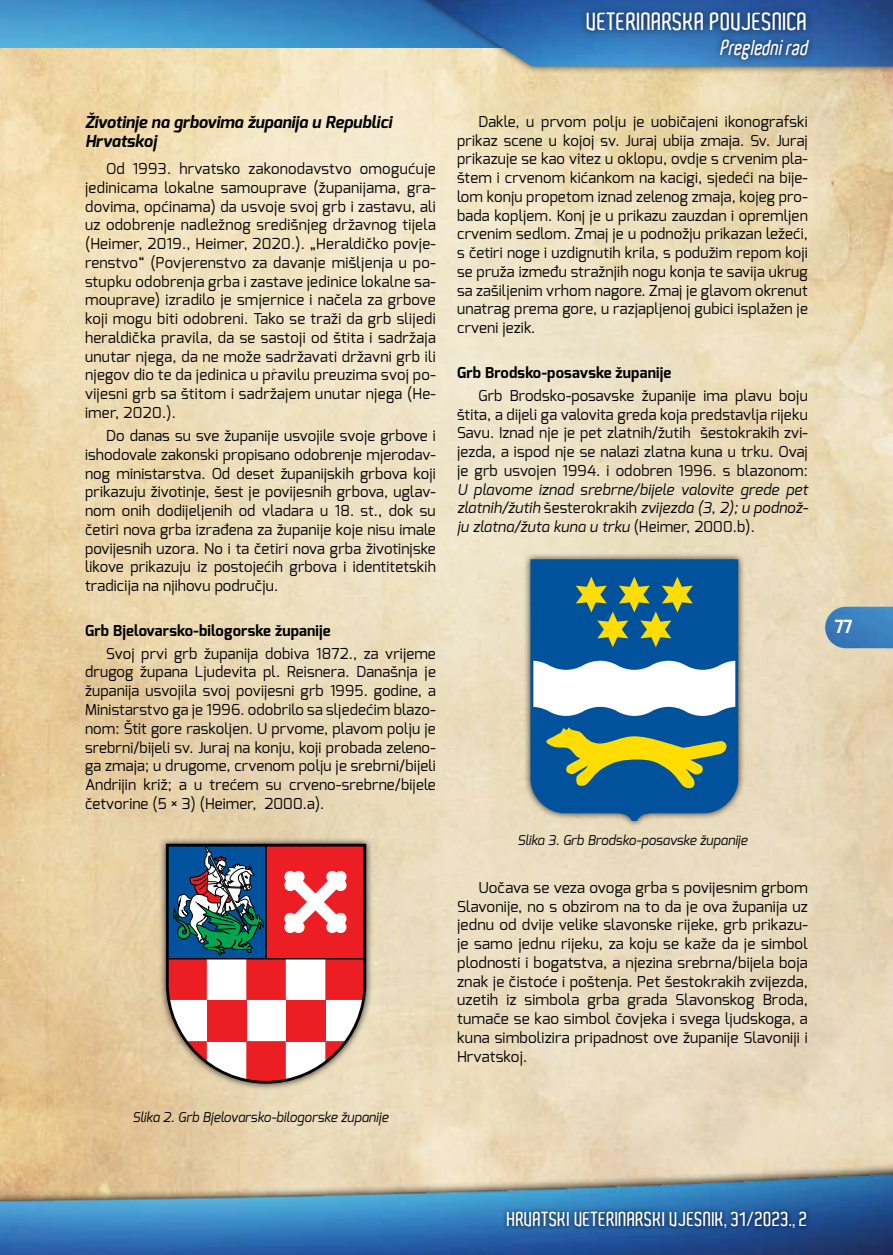
<style>
.page{position:relative;width:893px;height:1255px;background:#fff}
.page>*{position:absolute;margin:0;border:0;box-sizing:border-box;transform-origin:0 0}
.t1{font:600 24px "Aldo";color:#fff}
.t2{font:italic 600 21px "Aldo";color:#fff;scale:.9 1}
.t3{font:600 19.5px "Aldo";color:#fff}
.t4{font:700 18.15px "Exo";color:#fff;scale:.9 1}
.t5{font:italic 700 16.5px/18.8px "Exo";color:#000}
.t6{font:15px/18.8px "Exo";letter-spacing:.01em;color:#000;text-align:justify}
.t7{font:italic 15px/18.8px "Exo";letter-spacing:.01em;color:#000;text-align:justify}
.t8{font:700 15px "Exo";letter-spacing:.01em;color:#000}
.t9{font:italic 13.5px "Exo";color:#000}
.s1{font-style:normal}
</style>
<div class="page">
<img style="left:0;top:47px;width:893px;height:1106px">
<img style="left:0;top:1153px;width:893px;height:101px">
<img style="left:825px;top:606px;width:68px;height:42px">
<img style="left:0;top:0;width:388px;height:47px">
<div style="left:388px;top:0;width:505px;height:75px;background:#000;opacity:.75"></div>
<img style="left:395px;top:0;width:498px;height:66px">
<div style="left:503px;top:1207px;width:308px;height:25px;background:#000;opacity:.75"></div>
<div style="left:524px;top:552px;width:221px;height:275px;background:#000;opacity:.75"></div>
<svg style="left:529px;top:559px;width:211px;height:261px"></svg>
<div style="left:579px;top:5px;width:237px;height:62px;background:#000;opacity:.75"></div>
<div style="left:159px;top:836px;width:215px;height:254px;background:#000;opacity:.75"></div>
<svg style="left:165px;top:842px;width:203px;height:242px"></svg>
<p class="t5" style="left:85px;top:113px;width:308px">Životinje na grbovima županija u Republici<br>Hrvatskoj</p>
<p class="t6" style="left:85px;top:159px;width:352px;text-indent:21px">Od 1993. hrvatsko zakonodavstvo omogućuje jedinicama lokalne samouprave (županijama, gra&shy;dovima, općinama) da usvoje svoj grb i zastavu, ali uz odobrenje nadležnog središnjeg državnog tijela (Heimer, 2019., Heimer, 2020.). „Heraldičko povje&shy;renstvo“ (Povjerenstvo za davanje mišljenja u po&shy;stupku odobrenja grba i zastave jedinice lokalne sa&shy;mouprave) izradilo je smjernice i načela za grbove koji mogu biti odobreni. Tako se traži da grb slijedi heraldička pravila, da se sastoji od štita i sadržaja unutar njega, da ne može sadržavati državni grb ili njegov dio te da jedinica u pravilu preuzima svoj po&shy;vijesni grb sa štitom i sadržajem unutar njega (He&shy;imer, 2020.).</p>
<p class="t6" style="left:85px;top:426px;width:352px;text-indent:21px">Do danas su sve županije usvojile svoje grbove i ishodovale zakonski propisano odobrenje mjerodav&shy;nog ministarstva. Od deset županijskih grbova koji prikazuju životinje, šest je povijesnih grbova, uglav&shy;nom onih dodijeljenih od vladara u 18. st., dok su četiri nova grba izrađena za županije koje nisu imale povijesnih uzora. No i ta četiri nova grba životinjske likove prikazuju iz postojećih grbova i identitetskih tradicija na njihovu području.</p>
<p class="t8" style="left:85px;top:620px;width:247px">Grb Bjelovarsko-bilogorske županije</p>
<p class="t6" style="left:85px;top:643px;width:352px;text-indent:21px">Svoj prvi grb županija dobiva 1872., za vrijeme drugog župana Ljudevita pl. Reisnera. Današnja je županija usvojila svoj povijesni grb 1995. godine, a Ministarstvo ga je 1996. odobrilo sa sljedećim blazo&shy;nom: Štit gore raskoljen. U prvome, plavom polju je srebrni/bijeli sv. Juraj na konju, koji probada zeleno&shy;ga zmaja; u drugome, crvenom polju je srebrni/bijeli Andrijin križ; a u trećem su crveno-srebrne/bijele četvorine (5 × 3) (Heimer, 2000.a).</p>
<p class="t9" style="left:132px;top:1108px;width:257px">Slika 2. Grb Bjelovarsko-bilogorske županije</p>
<h1 class="t1" style="left:587px;top:8px;width:222px">VETERINARSKA POVJESNICA</h1>
<h2 class="t2" style="left:720px;top:36px;width:104px">Preglednirad</h2>
<p class="t6" style="left:457px;top:112px;width:352px;text-indent:21px">Dakle, u prvom polju je uobičajeni ikonografski prikaz scene u kojoj sv. Juraj ubija zmaja. Sv. Juraj prikazuje se kao vitez u oklopu, ovdje s crvenim pla&shy;štem i crvenom kićankom na kacigi, sjedeći na bije&shy;lom konju propetom iznad zelenog zmaja, kojeg pro&shy;bada kopljem. Konj je u prikazu zauzdan i opremljen crvenim sedlom. Zmaj je u podnožju prikazan ležeći, s četiri noge i uzdignutih krila, s podužim repom koji se pruža između stražnjih nogu konja te savija ukrug sa zašiljenim vrhom nagore. Zmaj je glavom okrenut unatrag prema gore, u razjapljenoj gubici isplažen je crveni jezik.</p>
<p class="t8" style="left:457px;top:363px;width:216px">Grb Brodsko-posavske županije</p>
<p class="t6" style="left:457px;top:386px;width:352px;text-indent:21px">Grb Brodsko-posavske županije ima plavu boju štita, a dijeli ga valovita greda koja predstavlja rijeku Savu. Iznad nje je pet zlatnih/žutih šestokrakih zvi&shy;jezda, a ispod nje se nalazi zlatna kuna u trku. Ovaj je grb usvojen 1994. i odobren 1996. s blazonom:</p>
<p class="t7" style="left:457px;top:480px;width:353px">U plavome iznad srebrne/bijele valovite grede pet zlatnih/žutih <span class="s1">šesterokrakih</span> zvijezda (3, 2); u podnož&shy;ju zlatna/žuta kuna u trku <span class="s1">(Heimer, 2000.b).</span></p>
<p class="t9" style="left:517px;top:831px;width:232px">Slika 3. Grb Brodsko-posavske županije</p>
<p class="t6" style="left:457px;top:878px;width:352px;text-indent:21px">Uočava se veza ovoga grba s povijesnim grbom Slavonije, no s obzirom na to da je ova županija uz jednu od dvije velike slavonske rijeke, grb prikazu&shy;je samo jednu rijeku, za koju se kaže da je simbol plodnosti i bogatstva, a njezina srebrna/bijela boja znak je čistoće i poštenja. Pet šestokrakih zvijezda, uzetih iz simbola grba grada Slavonskog Broda, tumače se kao simbol čovjeka i svega ljudskoga, a kuna simbolizira pripadnost ove županije Slavoniji i Hrvatskoj.</p>
<p class="t4" style="left:835px;top:614px;width:21px">77</p>
<h3 class="t3" style="left:507px;top:1207px;width:302px">HRVATSKI VETERINARSKI VJESNIK, 31/2023., 2</h3>
</div>
